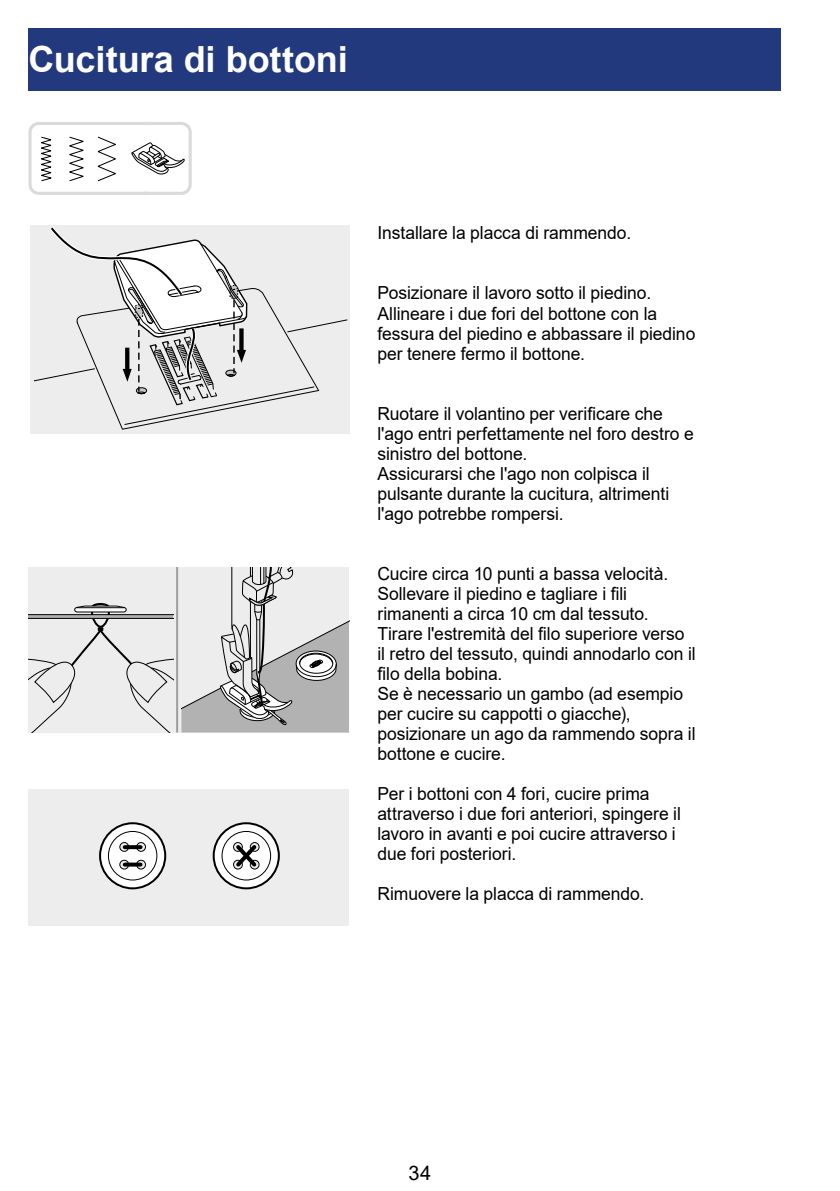
<style>
.page{position:relative;width:840px;height:1191px;background:#fff}
.page>*{position:absolute;margin:0;border:0;box-sizing:border-box;transform-origin:0 0}
.t1{font:700 36px "Arial";letter-spacing:-.005em;color:#fff}
.t2{font:20px "Arial";color:#000}
.t3{font:18px/20px "Arial";letter-spacing:-.005em;color:#000}
</style>
<div class="page">
<div style="left:28px;top:28px;width:752px;height:63px;background:#223a7d"></div>
<svg style="left:28px;top:122px;width:164px;height:73px"></svg>
<div style="left:30px;top:225px;width:319px;height:209px;background:#ededed"></div>
<svg style="left:33px;top:227px;width:315px;height:203px"></svg>
<div style="left:28px;top:567px;width:321px;height:165px;background:#ededed"></div>
<hr style="left:176px;top:567px;width:2px;height:165px;background:#9d9d9c">
<svg style="left:28px;top:603px;width:145px;height:129px"></svg>
<svg style="left:181px;top:567px;width:168px;height:165px"></svg>
<div style="left:28px;top:789px;width:321px;height:136px;background:#ededed"></div>
<svg style="left:213px;top:823px;width:66px;height:65px"></svg>
<div style="left:212px;top:822px;width:68px;height:67px;border:2px solid #000;border-radius:50%"></div>
<div style="left:222px;top:831px;width:48px;height:49px;background:#fff;border-radius:50%"></div>
<div style="left:221px;top:831px;width:50px;height:49px;border:1px solid #000;border-radius:50%"></div>
<svg style="left:233px;top:842px;width:27px;height:28px"></svg>
<svg style="left:100px;top:823px;width:65px;height:65px"></svg>
<div style="left:99px;top:822px;width:67px;height:67px;border:2px solid #000;border-radius:50%"></div>
<div style="left:108px;top:831px;width:49px;height:49px;background:#fff;border-radius:50%"></div>
<div style="left:108px;top:831px;width:49px;height:49px;border:1px solid #000;border-radius:50%"></div>
<svg style="left:120px;top:842px;width:8px;height:9px"></svg>
<div style="left:119px;top:842px;width:10px;height:10px;border:1px solid #000;border-radius:50%"></div>
<svg style="left:137px;top:842px;width:8px;height:9px"></svg>
<div style="left:136px;top:842px;width:10px;height:10px;border:1px solid #000;border-radius:50%"></div>
<svg style="left:120px;top:860px;width:8px;height:9px"></svg>
<div style="left:119px;top:859px;width:10px;height:10px;border:1px solid #000;border-radius:50%"></div>
<svg style="left:137px;top:860px;width:8px;height:9px"></svg>
<div style="left:136px;top:859px;width:10px;height:10px;border:1px solid #000;border-radius:50%"></div>
<svg style="left:125px;top:862px;width:15px;height:4px"></svg>
<svg style="left:125px;top:845px;width:15px;height:4px"></svg>
<h1 class="t1" style="left:28px;top:34px;width:321px">Cucitura di bottoni</h1>
<p class="t3" style="left:377px;top:223px;width:255px">Installare la placca di rammendo.</p>
<p class="t3" style="left:377px;top:283px;width:319px">Posizionare il lavoro sotto il piedino.<br>Allineare i due fori del bottone con la fessura del piedino e abbassare il piedino per tenere fermo il bottone.</p>
<p class="t3" style="left:377px;top:403px;width:318px">Ruotare il volantino per verificare che l'ago entri perfettamente nel foro destro e sinistro del bottone.<br>Assicurarsi che l'ago non colpisca il pulsante durante la cucitura, altrimenti l'ago potrebbe rompersi.</p>
<p class="t3" style="left:377px;top:563px;width:319px">Cucire circa 10 punti a bassa velocità.<br>Sollevare il piedino e tagliare i fili rimanenti a circa 10 cm dal tessuto.<br>Tirare l'estremità del filo superiore verso il retro del tessuto, quindi annodarlo con il filo della bobina.<br>Se è necessario un gambo (ad esempio per cucire su cappotti o giacche), posizionare un ago da rammendo sopra il bottone e cucire.</p>
<p class="t3" style="left:377px;top:783px;width:305px">Per i bottoni con 4 fori, cucire prima attraverso i due fori anteriori, spingere il lavoro in avanti e poi cucire attraverso i due fori posteriori.</p>
<p class="t3" style="left:377px;top:883px;width:268px">Rimuovere la placca di rammendo.</p>
<p class="t2" style="left:408px;top:1159px;width:24px">34</p>
</div>
